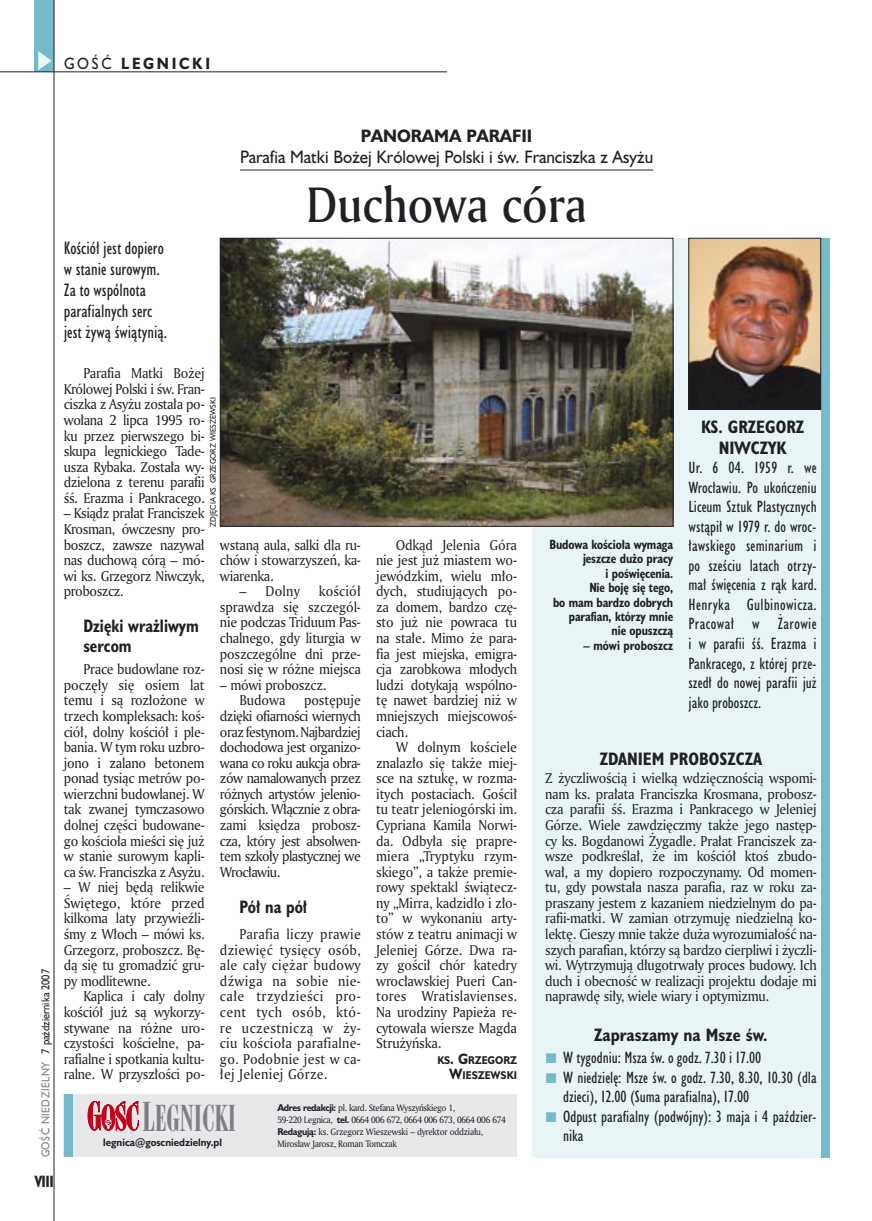
<style>
.page{position:relative;width:872px;height:1221px;background:#fff}
.page>*{position:absolute;margin:0;border:0;box-sizing:border-box;transform-origin:0 0}
._05a_tytyl_AmMd_32_pt{font:48px "Amerigo Md PL";color:#212125;scale:.9 1}
._05a_tytyl_AmMd_48_pt{font:34.5px "Modern 735 PL";color:#7f7f83;scale:.9 1}
._06-4_lead_lokal_HuCn_11_pt{font:16.5px/21px "Humanst 521 Cn PL";color:#212125}
._04-3_nadtytul_lokal{font:16.5px/21px "Humanst 521 PL";color:#212125;text-align:center;scale:.94 1}
._04-2_tytul_ramki{font:700 16.5px/21px "Humanst 521 Cn PL";color:#212125;text-align:center}
._04_srodtytul_HuCB_11_pt{font:700 16.5px/19.8px "Humanst 521 Cn PL";color:#212125;scale:.94 1}
._03-2_body_do_ramki{font:15px/19.5px "Humanst 521 Cn PL";color:#212125}
.t1{font:700 15px "Humanst 521 PL";letter-spacing:.2em;color:#212125;scale:.9 1}
.t2{font:700 15px "Humanst 521 Cn PL";color:#212125;scale:.94 1}
._01_body_tekst{font:13.8px/15.6px "Amerigo PL";letter-spacing:-.02em;color:#212125;text-align:justify;scale:.94 1}
._03-4_body_liturgii{font:13.8px/15.6px "Amerigo PL";letter-spacing:-.02em;color:#212125;text-align:justify;scale:.94 1}
._09_podpis_zdjecia_HuCnB{font:700 12.3px/14.4px "Humanst 521 Cn PL";letter-spacing:-.01em;color:#212125;text-align:right;scale:.94 1}
.t3{font:10.5px "Humanst 521 PL";color:#212125;scale:.9 1}
._12a_autor_na_koncu_HuBd{font:700 10.35px/15.6px "Humanst 521 PL";color:#212125;text-align:right;scale:.9 1}
._20a_stopka_adres{font:700 9.9px "Humanst 521 PL";color:#212125;scale:.94 1}
._20b_stopka_dzial{font:9px "Amerigo PL";letter-spacing:-.04em;color:#212125;scale:.94 1}
._09a_autor_zdjecia_Hu_5_pt{font:7.5px "Humanst 521 PL";color:#212125;scale:.94 1}
.s1{font-weight:400}
.s2{color:#7f7f83}
.s3{font-weight:700}
.s4{font-size:13.8px}
.s5{font-size:38.4px}
.s6{font-family:"Humanst 521 PL";font-weight:700}
</style>
<div class="page">
<div style="left:35px;top:0;width:19px;height:72px;background:#75baca"></div>
<svg style="left:38px;top:51px;width:14px;height:19px"></svg>
<hr style="left:54px;top:0;width:1px;height:1220px;background:#212125">
<hr style="left:0;top:72px;width:447px;height:1px;background:#212125">
<div style="left:532px;top:238px;width:297px;height:918px;background:#e9f4f6"></div>
<div style="left:64px;top:1094px;width:453px;height:62px;background:#e7e8e9"></div>
<div style="left:64px;top:1094px;width:8px;height:62px;background:#75baca"></div>
<svg style="left:88px;top:1101px;width:51px;height:29px"></svg>
<div style="left:821px;top:238px;width:8px;height:918px;background:#75baca"></div>
<img style="left:690px;top:240px;width:129px;height:167px">
<div style="left:688px;top:238px;width:133px;height:171px;border:1px solid #212125"></div>
<img style="left:222px;top:240px;width:449px;height:284px">
<div style="left:220px;top:238px;width:453px;height:288px;border:1px solid #212125"></div>
<hr style="left:240px;top:170px;width:413px;height:1px;background:#212125">
<p class="t1" style="left:64px;top:53px;width:164px"><span class="s1">GOŚĆ</span> LEGNICKI</p>
<p class="t3" style="left:38px;top:1157px;width:211px;rotate:-90deg"><span class="s2">GOŚĆ NIEDZIELNY</span> 7 października 2007</p>
<p class="t2" style="left:35px;top:1170px;width:22px">VIII</p>
<p class="_04-3_nadtytul_lokal" style="left:240px;top:125px;width:441px"><span class="s3">PANORAMA PARAFII<br></span>Parafia Matki Bożej Królowej Polski i św. Franciszka z Asyżu</p>
<p class="_05a_tytyl_AmMd_32_pt" style="left:306px;top:172px;width:313px">Duchowa córa</p>
<p class="_06-4_lead_lokal_HuCn_11_pt" style="left:64px;top:237px;width:105px">Kościół jest dopiero w stanie surowym.<br>Za to wspólnota parafialnych serc jest żywą świątynią.</p>
<p class="_01_body_tekst" style="left:64px;top:365px;width:151px;text-indent:20px">Parafia Matki Bożej Królowej Polski i św. Fran&shy;ciszka z Asyżu została po&shy;wołana 2 lipca 1995 ro&shy;ku przez pierwszego bi&shy;skupa legnickiego Tade&shy;usza Rybaka. Została wy&shy;dzielona z terenu parafii śś. Erazma i Pankracego.</p>
<p class="_01_body_tekst" style="left:64px;top:505px;width:151px">– Ksiądz prałat Franciszek Krosman, ówczesny pro&shy;boszcz, zawsze nazywał nas duchową córą – mó&shy;wi ks. Grzegorz Niwczyk, proboszcz.</p>
<p class="_04_srodtytul_HuCB_11_pt" style="left:83px;top:615px;width:124px">Dzięki wrażliwym sercom</p>
<p class="_01_body_tekst" style="left:64px;top:661px;width:151px;text-indent:20px">Prace budowlane roz&shy;poczęły się osiem lat temu i są rozłożone w trzech kompleksach: koś&shy;ciół, dolny kościół i ple&shy;bania. W tym roku uzbro&shy;jono i zalano betonem ponad tysiąc metrów po&shy;wierzchni budowlanej. W tak zwanej tymczasowo dolnej części budowane&shy;go kościoła mieści się już w stanie surowym kapli&shy;ca św. Franciszka z Asyżu.</p>
<p class="_01_body_tekst" style="left:64px;top:879px;width:151px">– W niej będą relikwie Świętego, które przed kilkoma laty przywieźli&shy;śmy z Włoch – mówi ks.<br>Grzegorz, proboszcz. Bę&shy;dą się tu gromadzić gru&shy;py modlitewne.</p>
<p class="_01_body_tekst" style="left:64px;top:988px;width:151px;text-indent:20px">Kaplica i cały dolny kościół już są wykorzy&shy;stywane na różne uro&shy;czystości kościelne, pa&shy;rafialne i spotkania kultu&shy;ralne. W przyszłości po-</p>
<p class="_09a_autor_zdjecia_Hu_5_pt" style="left:208px;top:526px;width:139px;rotate:-90deg">ZDJĘCIA KS. GRZEGORZ WIESZEWSKI</p>
<p class="_01_body_tekst" style="left:220px;top:536px;width:151px">wstaną aula, salki dla ru&shy;chów i stowarzyszeń, ka&shy;wiarenka.</p>
<p class="_01_body_tekst" style="left:239px;top:583px;width:66px">– Dolny</p>
<p class="_01_body_tekst" style="left:220px;top:583px;width:151px;text-indent:99px">kościół sprawdza się szczegól&shy;nie podczas Triduum Pas&shy;chalnego, gdy liturgia w poszczególne dni prze&shy;nosi się w różne miejsca</p>
<p class="_01_body_tekst" style="left:220px;top:676px;width:115px">– mówi proboszcz.</p>
<p class="_01_body_tekst" style="left:239px;top:692px;width:50px">Budowa</p>
<p class="_01_body_tekst" style="left:220px;top:692px;width:151px;text-indent:84px">postępuje dzięki ofiarności wiernych oraz festynom. Najbardziej dochodowa jest organizo&shy;wana co roku aukcja obra&shy;zów namalowanych przez różnych artystów jelenio&shy;górskich. Włącznie z obra&shy;zami księdza probosz&shy;cza, który jest absolwen&shy;tem szkoły plastycznej we Wrocławiu.</p>
<p class="_04_srodtytul_HuCB_11_pt" style="left:239px;top:896px;width:74px">Pół na pół</p>
<p class="_01_body_tekst" style="left:220px;top:925px;width:151px;text-indent:20px">Parafia liczy prawie dziewięć tysięcy osób, ale cały ciężar budowy dźwiga na sobie nie&shy;całe trzydzieści pro&shy;cent tych osób, któ&shy;re uczestniczą w ży&shy;ciu kościoła parafialne&shy;go. Podobnie jest w ca&shy;łej Jeleniej Górze.</p>
<p class="_01_body_tekst" style="left:376px;top:536px;width:151px;text-indent:20px">Odkąd Jelenia Góra nie jest już miastem wo&shy;jewódzkim, wielu mło&shy;dych, studiujących po&shy;za domem, bardzo czę&shy;sto już nie powraca tu na stałe. Mimo że para&shy;fia jest miejska, emigra&shy;cja zarobkowa młodych ludzi dotykają wspólno&shy;tę nawet bardziej niż w mniejszych miejscowoś&shy;ciach.</p>
<p class="_01_body_tekst" style="left:376px;top:739px;width:151px;text-indent:20px">W dolnym kościele znalazło się także miej&shy;sce na sztukę, w rozma&shy;itych postaciach. Gościł tu teatr jeleniogórski im.<br>Cypriana Kamila Norwi&shy;da. Odbyła się prapre&shy;miera „Tryptyku rzym&shy;skiego”, a także premie&shy;rowy spektakl świątecz&shy;ny „Mirra, kadzidło i zło&shy;to” w wykonaniu arty&shy;stów z teatru animacji w Jeleniej Górze. Dwa ra&shy;zy gościł chór katedry wrocławskiej Pueri Can&shy;tores Wratislavienses.<br>Na urodziny Papieża re&shy;cytowała wiersze Magda Strużyńska.</p>
<p class="_12a_autor_na_koncu_HuBd" style="left:437px;top:1051px;width:90px">KS<span class="s4">. G</span>RZEGORZ<br><span class="s4">W</span>IESZEWSKI</p>
<p class="_05a_tytyl_AmMd_48_pt" style="left:142px;top:1096px;width:106px"><span class="s5">L</span>EGNICKI</p>
<p class="_20b_stopka_dzial" style="left:277px;top:1101px;width:191px"><span class="s6">Adres redakcji:</span> pl. kard. Stefana Wyszyńskiego 1,</p>
<p class="_20b_stopka_dzial" style="left:277px;top:1113px;width:244px">59-220 Legnica, <span class="s6">tel.</span> 0664 006 672, 0664 006 673, 0664 006 674</p>
<p class="_20b_stopka_dzial" style="left:277px;top:1125px;width:220px"><span class="s6">Redagują:</span> ks. Grzegorz Wieszewski – dyrektor oddziału,</p>
<p class="_20b_stopka_dzial" style="left:277px;top:1137px;width:129px">Mirosław Jarosz, Roman Tomczak</p>
<p class="_20a_stopka_adres" style="left:103px;top:1135px;width:128px">legnica@goscniedzielny.pl</p>
<p class="_09_podpis_zdjecia_HuCnB" style="left:549px;top:537px;width:133px">Budowa kościoła wymaga jeszcze dużo pracy<br>i poświęcenia.<br>Nie boję się tego,<br>bo mam bardzo dobrych parafian, którzy mnie<br>nie opuszczą</p>
<p class="_09_podpis_zdjecia_HuCnB" style="left:583px;top:637px;width:97px">– mówi proboszcz</p>
<p class="_04-2_tytul_ramki" style="left:701px;top:416px;width:105px">KS. GRZEGORZ<br>NIWCZYK</p>
<p class="_03-2_body_do_ramki" style="left:688px;top:458px;width:130px;text-align:justify">Ur. 6 04. 1959 r. we Wrocławiu. Po ukończeniu Liceum Sztuk Plastycznych wstąpił w 1979 r. do wroc&shy;ławskiego seminarium i po sześciu latach otrzy&shy;mał święcenia z rąk kard.<br>Henryka Gulbinowicza.<br>Pracował w Żarowie i w parafii śś. Erazma i Pankracego, z której prze&shy;szedł do nowej parafii już jako proboszcz.</p>
<p class="_04-2_tytul_ramki" style="left:599px;top:748px;width:164px">ZDANIEM PROBOSZCZA</p>
<p class="_03-4_body_liturgii" style="left:545px;top:770px;width:290px">Z życzliwością i wielką wdzięcznością wspomi&shy;nam ks. prałata Franciszka Krosmana, probosz&shy;cza parafii śś. Erazma i Pankracego w Jeleniej Górze. Wiele zawdzięczmy także jego następ&shy;cy ks. Bogdanowi Żygadle. Prałat Franciszek za&shy;wsze podkreślał, że im kościół ktoś zbudo&shy;wał, a my dopiero rozpoczynamy. Od momen&shy;tu, gdy powstała nasza parafia, raz w roku za&shy;praszany jestem z kazaniem niedzielnym do pa&shy;rafii-matki. W zamian otrzymuję niedzielną ko&shy;lektę. Cieszy mnie także duża wyrozumiałość na&shy;szych parafian, którzy są bardzo cierpliwi i życzli&shy;wi. Wytrzymują długotrwały proces budowy. Ich duch i obecność w realizacji projektu dodaje mi naprawdę siły, wiele wiary i optymizmu.</p>
<p class="_04-2_tytul_ramki" style="left:594px;top:1023px;width:175px">Zapraszamy na Msze św.</p>
<p class="_03-2_body_do_ramki" style="left:563px;top:1047px;width:200px">W tygodniu: Msza św. o godz. 7.30 i 17.00</p>
<p class="_03-2_body_do_ramki" style="left:563px;top:1067px;width:255px">W niedzielę: Msze św. o godz. 7.30, 8.30, 10.30 (dla dzieci), 12.00 (Suma parafialna), 17.00</p>
<p class="_03-2_body_do_ramki" style="left:563px;top:1106px;width:255px">Odpust parafialny (podwójny): 3 maja i 4 paździer&shy;nika</p>
</div>
